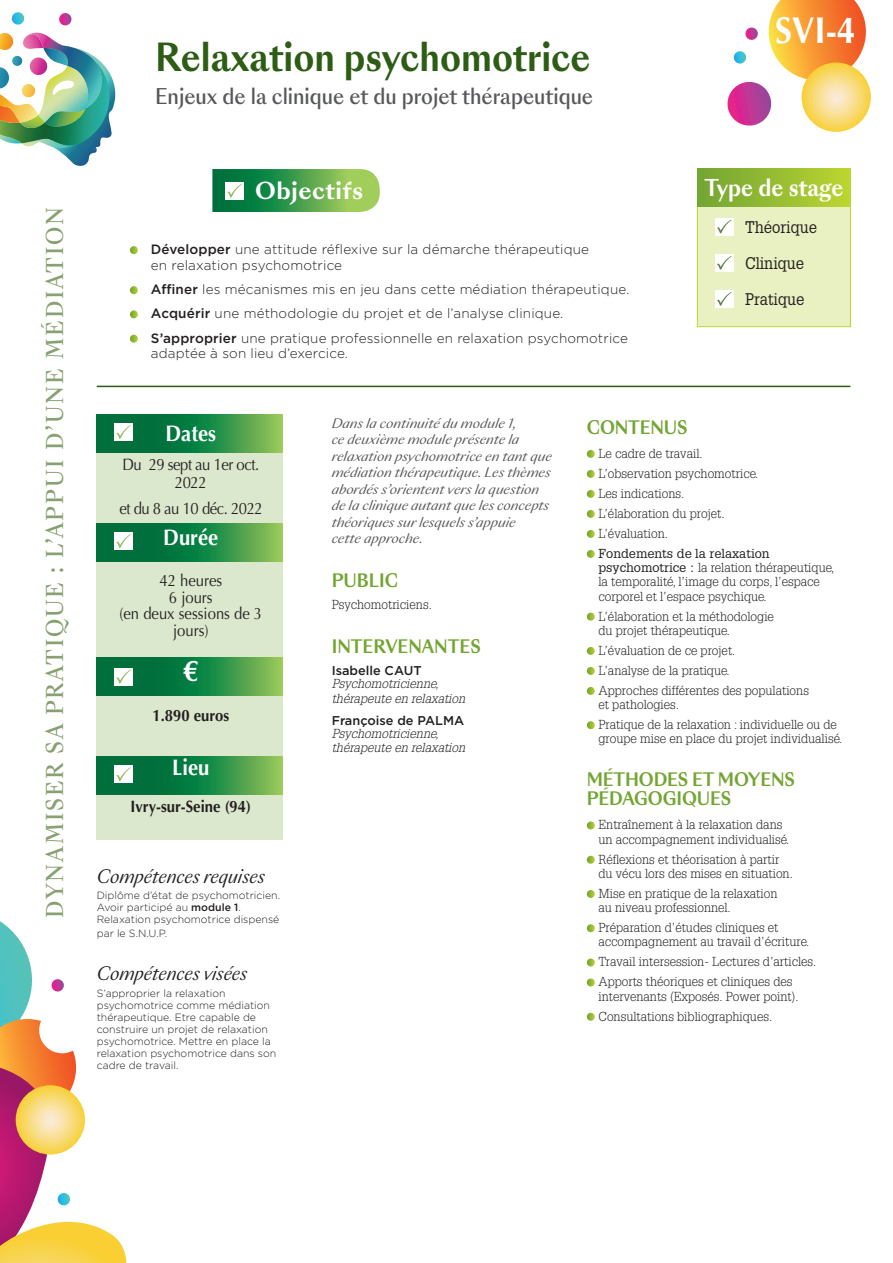
<style>
.page{position:relative;width:893px;height:1263px;background:#fff}
.page>*{position:absolute;margin:0;border:0;box-sizing:border-box;transform-origin:0 0}
.t1{font:700 37.5px "Sang Bleu Sunrise";color:#2d5c14;scale:.9 1}
.t2{font:700 37.5px "Optima";color:#fff;scale:.9 1}
.t3{font:700 30px "Optima";color:#fff;scale:.9 1}
.t4{font:500 22.5px "Sang Bleu Kingdom";letter-spacing:.1em;color:#88a172;scale:.9 1}
.t5{font:700 22.5px "Optima";color:#fff;scale:.9 1}
.t6{font:700 22.5px "Sang Bleu Sunrise";letter-spacing:.005em;color:#fff;scale:.9 1}
.t7{font:700 22.5px "Sang Bleu Sunrise";letter-spacing:.005em;color:#fff}
.t8{font:500 21px "Sang Bleu Sunrise";color:#57585a;scale:.9 1}
.t9{font:700 18px/19.5px "Sang Bleu Sunrise";letter-spacing:-.01em;color:#73a532;scale:.9 1}
.t10{font:italic 18px "Sang Bleu Sunrise";color:#231f20;scale:.9 1}
.t11{font:16.5px/18.1px "Optima";letter-spacing:-.03em;color:#231f20;text-align:center;scale:.9 1}
.t12{font:16.5px/16.5px "Optima";color:#231f20;text-align:center;scale:.9 1}
.t13{font:700 16.5px "Optima";color:#231f20;scale:.9 1}
.t14{font:16.5px/36.2px "Glypha LT Std";color:#231f20;scale:.9 1}
.t15{font:300 13.5px/24.3px "Gotham";letter-spacing:.01em;color:#231f20}
.t16{font:300 12.75px/20px "Glypha LT Std";color:#231f20}
.t17{font:italic 12.75px/16.5px "Sang Bleu Sunrise";color:#57585a}
.t18{font:italic 300 12.75px/14.4px "Glypha LT Std";color:#231f20}
.t19{font:500 12.75px "Gotham";color:#231f20}
.t20{font:300 10.5px/12px "Gotham";color:#231f20}
.s1{font-weight:500}
.s2{font-style:inherit}
.s3{font-weight:400}
</style>
<div class="page">
<div style="left:97px;top:414px;width:186px;height:425px;background:#dce8cd"></div>
<svg style="left:97px;top:414px;width:186px;height:38px;background:#258a46"></svg>
<svg style="left:97px;top:523px;width:186px;height:38px;background:#258a46"></svg>
<svg style="left:97px;top:657px;width:186px;height:39px;background:#258a46"></svg>
<hr style="left:97px;top:386px;width:753px;height:1px;background:#2d5c14">
<svg style="left:130px;top:246px;width:8px;height:8px"></svg>
<svg style="left:130px;top:286px;width:8px;height:8px"></svg>
<svg style="left:130px;top:310px;width:8px;height:8px"></svg>
<svg style="left:130px;top:335px;width:8px;height:8px"></svg>
<svg style="left:587px;top:450px;width:8px;height:8px"></svg>
<svg style="left:587px;top:470px;width:8px;height:8px"></svg>
<svg style="left:587px;top:490px;width:8px;height:8px"></svg>
<svg style="left:587px;top:510px;width:8px;height:8px"></svg>
<svg style="left:587px;top:530px;width:8px;height:8px"></svg>
<svg style="left:587px;top:550px;width:8px;height:8px"></svg>
<svg style="left:587px;top:613px;width:8px;height:8px"></svg>
<svg style="left:587px;top:647px;width:8px;height:8px"></svg>
<svg style="left:587px;top:667px;width:8px;height:8px"></svg>
<svg style="left:587px;top:687px;width:8px;height:8px"></svg>
<svg style="left:587px;top:721px;width:8px;height:8px"></svg>
<svg style="left:587px;top:821px;width:8px;height:8px"></svg>
<svg style="left:587px;top:856px;width:8px;height:8px"></svg>
<svg style="left:587px;top:890px;width:8px;height:8px"></svg>
<svg style="left:587px;top:924px;width:8px;height:8px"></svg>
<svg style="left:587px;top:958px;width:8px;height:8px"></svg>
<svg style="left:587px;top:978px;width:8px;height:8px"></svg>
<svg style="left:587px;top:1013px;width:8px;height:8px"></svg>
<div style="left:115px;top:423px;width:18px;height:18px;background:#fff"></div>
<svg style="left:116px;top:425px;width:15px;height:14px"></svg>
<div style="left:115px;top:532px;width:18px;height:18px;background:#fff"></div>
<svg style="left:116px;top:534px;width:15px;height:14px"></svg>
<div style="left:115px;top:668px;width:18px;height:18px;background:#fff"></div>
<svg style="left:116px;top:670px;width:15px;height:14px"></svg>
<svg style="left:97px;top:756px;width:186px;height:38px;background:#258a46"></svg>
<div style="left:115px;top:765px;width:18px;height:18px;background:#fff"></div>
<svg style="left:116px;top:767px;width:15px;height:14px"></svg>
<div style="left:697px;top:168px;width:154px;height:159px;background:#e9f0c1;border:1px solid #bed630"></div>
<div style="left:697px;top:168px;width:153px;height:38px;background:linear-gradient(to right,#71a434,#bcd531)"></div>
<div style="left:715px;top:218px;width:19px;height:18px;background:#fff"></div>
<svg style="left:717px;top:220px;width:14px;height:14px"></svg>
<div style="left:715px;top:254px;width:19px;height:18px;background:#fff"></div>
<svg style="left:717px;top:256px;width:14px;height:14px"></svg>
<div style="left:715px;top:290px;width:19px;height:18px;background:#fff"></div>
<svg style="left:717px;top:292px;width:14px;height:14px"></svg>
<svg style="left:212px;top:169px;width:168px;height:43px;background:#56a759"></svg>
<svg style="left:727px;top:0;width:143px;height:126px"></svg>
<svg style="left:801px;top:63px;width:70px;height:69px;background:#f8da76"></svg>
<img style="left:0;top:12px;width:116px;height:154px">
<svg style="left:0;top:921px;width:126px;height:342px"></svg>
<h3 class="t4" style="left:39px;top:918px;width:791px;rotate:-90deg">DYNAMISER SA PRATIQUE : L’APPUI D’UNE MÉDIATION</h3>
<h1 class="t1" style="left:155px;top:30px;width:485px">Relaxation psychomotrice</h1>
<h3 class="t8" style="left:155px;top:81px;width:488px">Enjeux de la clinique et du projet thérapeutique</h3>
<h3 class="t7" style="left:255px;top:175px;width:110px">Objectifs</h3>
<p class="t15" style="left:151px;top:241px;width:440px;line-height:15.8px"><span class="s1">Développer</span> une attitude réflexive sur la démarche thérapeutique en relaxation psychomotrice</p>
<p class="t15" style="left:151px;top:277px;width:480px"><span class="s1">Affiner</span> les mécanismes mis en jeu dans cette médiation thérapeutique.<br><span class="s1">Acquérir</span> une méthodologie du projet et de l’analyse clinique.<br><span class="s1">S’approprier</span> une pratique professionnelle en relaxation psychomotrice</p>
<p class="t15" style="left:151px;top:341px;width:199px">adaptée à son lieu d’exercice.</p>
<h1 class="t2" style="left:775px;top:9px;width:91px">SVI-4</h1>
<h3 class="t6" style="left:704px;top:172px;width:156px">Type de stage</h3>
<p class="t14" style="left:745px;top:208px;width:82px">Théorique<br>Clinique<br>Pratique</p>
<h3 class="t5" style="left:166px;top:420px;width:58px">Dates</h3>
<p class="t11" style="left:122px;top:456px;width:153px"><span class="s2">Du</span> 29 sept au 1er oct.<br>2022</p>
<p class="t11" style="left:119px;top:499px;width:161px">et du 8 au 10 déc. 2022</p>
<h3 class="t5" style="left:163px;top:524px;width:63px">Durée</h3>
<p class="t12" style="left:119px;top:573px;width:160px">42 heures<br>6 jours<br>(en deux sessions de 3 jours)</p>
<h2 class="t3" style="left:183px;top:653px;width:18px">€</h2>
<p class="t13" style="left:152px;top:706px;width:87px">1.890 euros</p>
<h3 class="t5" style="left:172px;top:754px;width:43px">Lieu</h3>
<p class="t13" style="left:131px;top:797px;width:135px">Ivry-sur-Seine (94)</p>
<h3 class="t10" style="left:97px;top:863px;width:188px">Compétences requises</h3>
<p class="t20" style="left:97px;top:889px;width:185px">Diplôme d’état de psychomotricien.<br>Avoir participé au <span class="s1">module 1</span>.<br>Relaxation psychomotrice dispensé</p>
<p class="t20" style="left:97px;top:927px;width:72px">par le S.N.U.P.</p>
<h3 class="t10" style="left:97px;top:961px;width:169px">Compétences visées</h3>
<p class="t20" style="left:97px;top:986px;width:181px">S’approprier la relaxation psychomotrice comme médiation thérapeutique. Etre capable de construire un projet de relaxation psychomotrice. Mettre en place la relaxation psychomotrice dans son cadre de travail.</p>
<p class="t17" style="left:332px;top:415px;width:222px">Dans la continuité du module 1,<br>ce deuxième module présente la relaxation psychomotrice en tant que médiation thérapeutique. Les thèmes abordés s’orientent vers la question de la clinique autant que les concepts théoriques sur lesquels s’appuie<br>cette approche.</p>
<h3 class="t9" style="left:332px;top:571px;width:75px">PUBLIC</h3>
<p class="t16" style="left:332px;top:595px;width:102px">Psychomotriciens.</p>
<h3 class="t9" style="left:332px;top:637px;width:167px">INTERVENANTES</h3>
<p class="t19" style="left:332px;top:662px;width:92px">Isabelle CAUT</p>
<p class="t18" style="left:332px;top:677px;width:135px">Psychomotricienne, thérapeute en relaxation</p>
<p class="t19" style="left:332px;top:712px;width:134px">Françoise de PALMA</p>
<p class="t18" style="left:332px;top:727px;width:135px">Psychomotricienne, thérapeute en relaxation</p>
<h3 class="t9" style="left:587px;top:418px;width:113px">CONTENUS</h3>
<p class="t16" style="left:598px;top:444px;width:161px">Le cadre de travail.<br>L’observation psychomotrice.<br>Les indications.<br>L’élaboration du projet.<br>L’évaluation.</p>
<p class="t16" style="left:598px;top:546px;width:237px;line-height:14.2px"><span class="s3">Fondements de la relaxation psychomotrice :</span> la relation thérapeutique, la temporalité, l’image du corps, l’espace corporel et l’espace psychique.</p>
<p class="t16" style="left:598px;top:609px;width:177px;line-height:14.2px">L’élaboration et la méthodologie du projet thérapeutique.</p>
<p class="t16" style="left:598px;top:641px;width:212px">L’évaluation de ce projet.<br>L’analyse de la pratique.<br>Approches différentes des populations</p>
<p class="t16" style="left:598px;top:695px;width:240px">et pathologies.<br>Pratique de la relaxation : individuelle ou de</p>
<p class="t16" style="left:598px;top:729px;width:245px">groupe mise en place du projet individualisé.</p>
<h3 class="t9" style="left:587px;top:770px;width:233px">MÉTHODES ET MOYENS<br>PÉDAGOGIQUES</h3>
<p class="t16" style="left:598px;top:818px;width:192px;line-height:14.2px">Entraînement à la relaxation dans un accompagnement individualisé.</p>
<p class="t16" style="left:598px;top:852px;width:196px;line-height:14.2px">Réflexions et théorisation à partir du vécu lors des mises en situation.</p>
<p class="t16" style="left:598px;top:886px;width:181px;line-height:14.2px">Mise en pratique de la relaxation au niveau professionnel.</p>
<p class="t16" style="left:598px;top:921px;width:212px;line-height:14.2px">Préparation d’études cliniques et accompagnement au travail d’écriture.</p>
<p class="t16" style="left:598px;top:952px;width:219px">Travail intersession- Lectures d’articles.<br>Apports théoriques et cliniques des</p>
<p class="t16" style="left:598px;top:986px;width:202px">intervenants (Exposés. Power point).<br>Consultations bibliographiques.</p>
</div>
